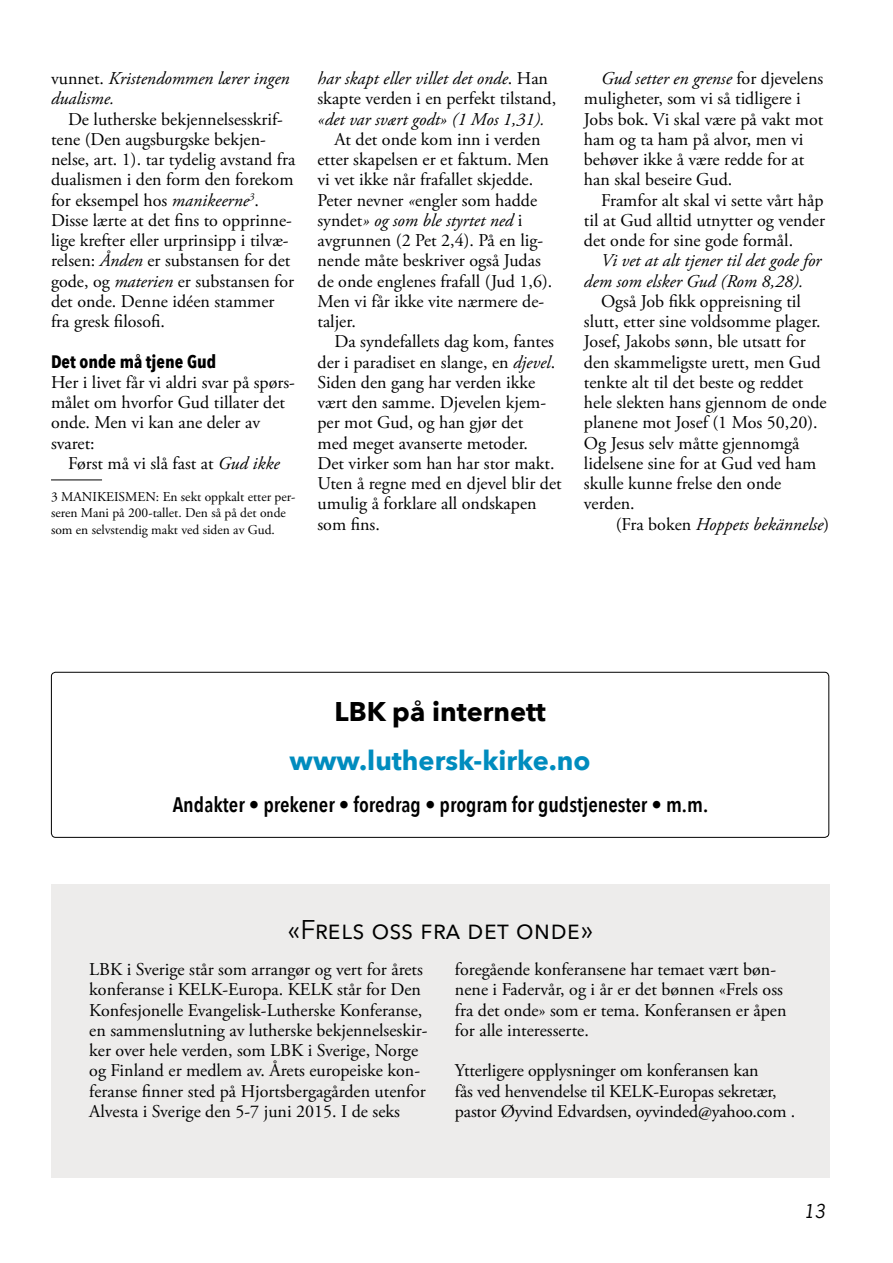
<style>
.page{position:relative;width:893px;height:1263px;background:#fff}
.page>*{position:absolute;margin:0;border:0;box-sizing:border-box;transform-origin:0 0}
.t1{font:700 27px "Avenir Next";color:#008cbe}
.t2{font:27px "Avenir Next";color:#000}
.t3{font:700 27px "Avenir Next";color:#000}
.t4{font:600 21px "Avenir Next Condensed";color:#000}
.t5{font:18px/20.2px "Adobe Garamond Pro";color:#000}
.t6{font:italic 18px/20.2px "Adobe Garamond Pro";color:#000}
.t7{font:700 18px "Avenir Next Condensed";color:#000}
.t8{font:italic 18px "News Gothic Std";color:#000}
.t9{font:13.5px/16.5px "Adobe Garamond Pro";color:#000}
.s1{font-style:normal}
.s2{font-style:italic}
</style>
<div class="page">
<div style="left:51px;top:884px;width:778px;height:294px;background:#edeceb"></div>
<hr style="left:51px;top:480px;width:51px;height:1px;background:#000">
<div style="left:51px;top:672px;width:778px;height:166px;border:1px solid #000;border-radius:4px"></div>
<p class="t6" style="left:51px;top:69px;width:240px"><span class="s1">vunnet.</span> Kristendommen lærer ingen dualisme.</p>
<p class="t5" style="left:51px;top:109px;width:246px;text-indent:17px">De lutherske bekjennelsesskrif&shy;tene (Den augsburgske bekjen&shy;nelse, art. 1). tar tydelig avstand fra dualismen i den form den forekom for eksempel hos <span class="s2">manikeerne</span><sup>3</sup>.<br>Disse lærte at det fins to opprinne&shy;lige krefter eller urprinsipp i tilvæ&shy;relsen: <span class="s2">Ånden</span> er substansen for det gode, og <span class="s2">materien</span> er substansen for det onde. Denne idéen stammer fra gresk filosofi.</p>
<p class="t7" style="left:51px;top:350px;width:167px">Det onde må tjene Gud</p>
<p class="t5" style="left:51px;top:373px;width:246px">Her i livet får vi aldri svar på spørs&shy;målet om hvorfor Gud tillater det onde. Men vi kan ane deler av svaret:</p>
<p class="t5" style="left:68px;top:454px;width:213px">Først må vi slå fast at <span class="s2">Gud ikke</span></p>
<p class="t9" style="left:51px;top:489px;width:246px">3 MANIKEISMEN: En sekt oppkalt etter per&shy;seren Mani på 200-tallet. Den så på det onde som en selvstendig makt ved siden av Gud.</p>
<p class="t5" style="left:317px;top:69px;width:240px"><span class="s2">har skapt eller villet det onde</span>. Han skapte verden i en perfekt tilstand,</p>
<p class="t6" style="left:317px;top:109px;width:229px">«det var svært godt» (1 Mos 1,31).</p>
<p class="t5" style="left:317px;top:130px;width:236px;text-indent:17px">At det onde kom inn i verden etter skapelsen er et faktum. Men vi vet ikke når frafallet skjedde.<br>Peter nevner <span class="s2">«</span>engler som hadde syndet<span class="s2">» og som ble styrtet ned</span> i avgrunnen (2 Pet 2,4). På en lig&shy;nende måte beskriver også Judas de onde englenes frafall (Jud 1,6).<br>Men vi får ikke vite nærmere de&shy;taljer.</p>
<p class="t5" style="left:317px;top:332px;width:246px;text-indent:17px">Da syndefallets dag kom, fantes der i paradiset en slange, en <span class="s2">djevel</span>.<br>Siden den gang har verden ikke vært den samme. Djevelen kjem&shy;per mot Gud, og han gjør det<br>med meget avanserte metoder.<br>Det virker som han har stor makt.<br>Uten å regne med en djevel blir det umulig å forklare all ondskapen som fins.</p>
<p class="t5" style="left:584px;top:69px;width:241px;text-indent:17px"><span class="s2">Gud setter en grense</span> for djevelens muligheter, som vi så tidligere i<br>Jobs bok. Vi skal være på vakt mot ham og ta ham på alvor, men vi behøver ikke å være redde for at han skal beseire Gud.</p>
<p class="t5" style="left:584px;top:190px;width:242px;text-align:justify;text-indent:17px">Framfor alt skal vi sette vårt håp til at Gud alltid utnytter og vender det onde for sine gode formål.</p>
<p class="t6" style="left:584px;top:251px;width:239px;text-indent:17px">Vi vet at alt tjener til det gode for dem som elsker Gud (Rom 8,28).</p>
<p class="t5" style="left:584px;top:292px;width:244px;text-indent:17px">Også Job fikk oppreisning til slutt, etter sine voldsomme plager.<br>Josef, Jakobs sønn, ble utsatt for den skammeligste urett, men Gud tenkte alt til det beste og reddet hele slekten hans gjennom de onde planene mot Josef (1 Mos 50,20).<br>Og Jesus selv måtte gjennomgå lidelsene sine for at Gud ved ham skulle kunne frelse den onde verden.</p>
<p class="t6" style="left:616px;top:514px;width:215px"><span class="s1">(Fra boken</span> Hoppets bekännelse<span class="s1">)</span></p>
<h1 class="t3" style="left:334px;top:688px;width:213px">LBK på internett</h1>
<h1 class="t1" style="left:290px;top:737px;width:302px">www.luthersk-kirke.no</h1>
<p class="t4" style="left:173px;top:787px;width:537px">Andakter • prekener • foredrag • program for gudstjenester • m.m.</p>
<h1 class="t2" style="left:288px;top:907px;width:307px">«Frels oss fra det onde»</h1>
<p class="t5" style="left:89px;top:960px;width:340px">LBK i Sverige står som arrangør og vert for årets konferanse i KELK-Europa. KELK står for Den Konfesjonelle Evangelisk-Lutherske Konferanse, en sammenslutning av lutherske bekjennelseskir&shy;ker over hele verden, som LBK i Sverige, Norge og Finland er medlem av. Årets europeiske kon&shy;feranse finner sted på Hjortsbergagården utenfor Alvesta i Sverige den 5-7 juni 2015. I de seks</p>
<p class="t5" style="left:455px;top:960px;width:333px">foregående konferansene har temaet vært bøn&shy;nene i Fadervår, og i år er det bønnen «Frels oss fra det onde» som er tema. Konferansen er åpen for alle interesserte.</p>
<p class="t5" style="left:455px;top:1061px;width:342px">Ytterligere opplysninger om konferansen kan<br>fås ved henvendelse til KELK-Europas sekretær, pastor Øyvind Edvardsen, oyvinded@yahoo.com .</p>
<p class="t8" style="left:804px;top:1200px;width:22px">13</p>
</div>
